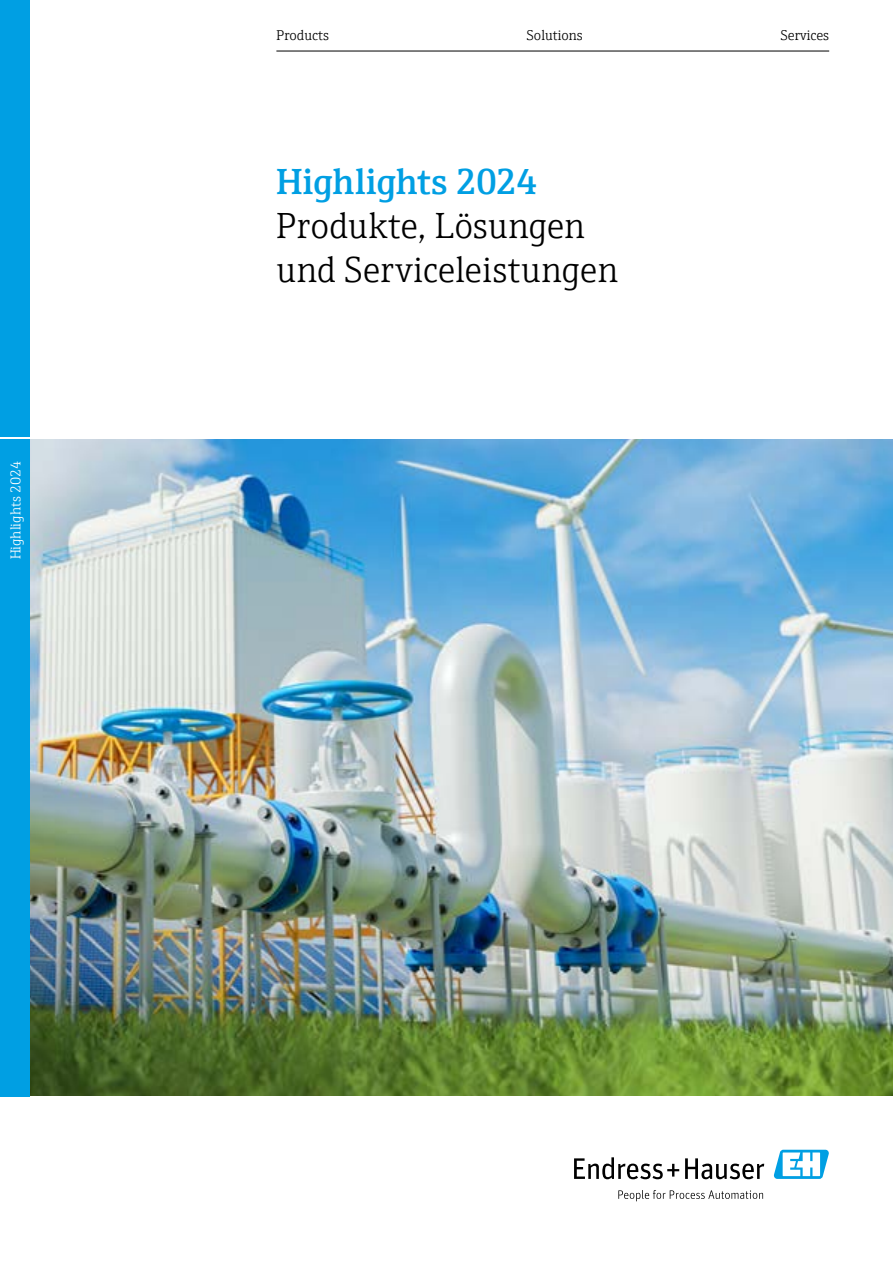
<style>
.page{position:relative;width:893px;height:1263px;background:#fff}
.page>*{position:absolute;margin:0;border:0;box-sizing:border-box;transform-origin:0 0}
.t1{font:300 36.3px/43.7px "E+H Serif";letter-spacing:.005em;color:#000}
.t2{font:600 36.3px "E+H Serif";letter-spacing:-.015em;color:#009fe3}
.t3{font:300 14.25px "E+H Serif";color:#000}
.t4{font:300 14.25px "E+H Serif";color:#fff}
</style>
<div class="page">
<img style="left:30px;top:439px;width:863px;height:657px">
<svg style="left:574px;top:1157px;width:105px;height:22px"></svg>
<svg style="left:685px;top:1158px;width:79px;height:21px"></svg>
<svg style="left:618px;top:1190px;width:145px;height:11px"></svg>
<svg style="left:773px;top:1150px;width:56px;height:29px"></svg>
<div style="left:0;top:0;width:30px;height:437px;background:#009fe3"></div>
<hr style="left:276px;top:51px;width:553px;height:1px;background:#000">
<div style="left:0;top:439px;width:30px;height:657px;background:#009fe3"></div>
<p class="t4" style="left:5px;top:559px;width:101px;rotate:-90deg">Highlights 2024</p>
<p class="t3" style="left:276px;top:24px;width:54px">Products</p>
<p class="t3" style="left:527px;top:24px;width:57px">Solutions</p>
<p class="t3" style="left:781px;top:24px;width:50px">Services</p>
<p class="t2" style="left:276px;top:154px;width:262px">Highlights 2024</p>
<p class="t1" style="left:276px;top:201px;width:343px">Produkte, Lösungen und Serviceleistungen</p>
</div>
